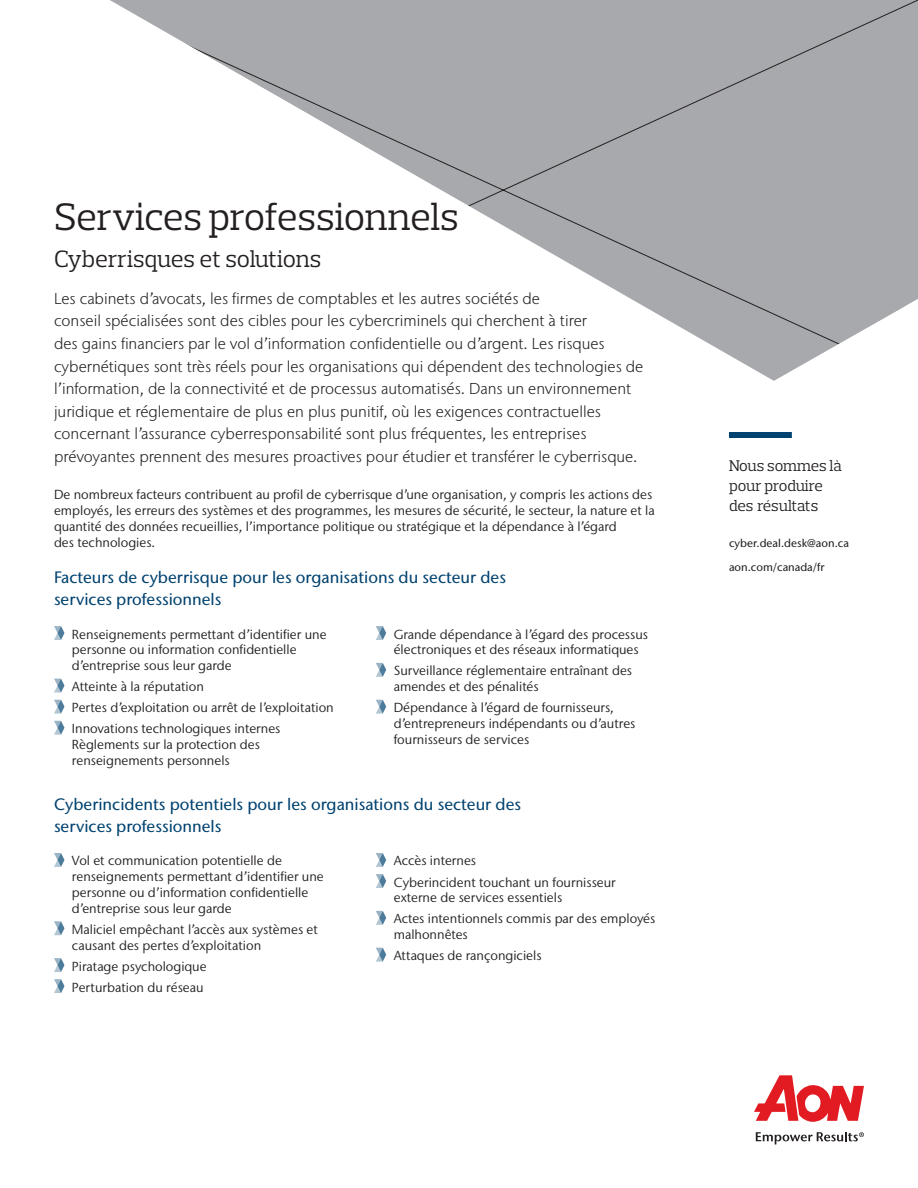
<style>
.page{position:relative;width:918px;height:1188px;background:#fff}
.page>*{position:absolute;margin:0;border:0;box-sizing:border-box;transform-origin:0 0}
.t1{font:39px "Prelo Slab";letter-spacing:-.01em;color:#231f20}
.t2{font:24px "Prelo Slab";color:#231f20}
.t3{font:500 16.5px/22.5px "Stone Sans IIITC Pro";color:#004270}
.t4{font:300 15.75px/22.5px "Stone Sans IIITC Pro";color:#231f20}
.t5{font:15.75px/20.2px "Prelo Slab";letter-spacing:-.01em;color:#231f20}
.t6{font:13.2px/15.8px "Stone Sans IIITC Pro";color:#231f20}
.t7{font:500 11.25px/24.3px "Stone Sans IIITC Pro";color:#231f20}
</style>
<div class="page">
<svg style="left:110px;top:0;width:808px;height:381px"></svg>
<svg style="left:754px;top:1075px;width:110px;height:47px"></svg>
<svg style="left:756px;top:1132px;width:108px;height:12px"></svg>
<svg style="left:54px;top:626px;width:11px;height:14px"></svg>
<svg style="left:54px;top:679px;width:11px;height:14px"></svg>
<svg style="left:54px;top:700px;width:11px;height:14px"></svg>
<svg style="left:54px;top:721px;width:11px;height:14px"></svg>
<svg style="left:376px;top:626px;width:10px;height:14px"></svg>
<svg style="left:376px;top:663px;width:10px;height:14px"></svg>
<svg style="left:376px;top:700px;width:10px;height:14px"></svg>
<svg style="left:54px;top:853px;width:11px;height:14px"></svg>
<svg style="left:54px;top:921px;width:11px;height:14px"></svg>
<svg style="left:54px;top:958px;width:11px;height:14px"></svg>
<svg style="left:54px;top:979px;width:11px;height:14px"></svg>
<svg style="left:376px;top:853px;width:10px;height:14px"></svg>
<svg style="left:376px;top:874px;width:10px;height:14px"></svg>
<svg style="left:376px;top:911px;width:10px;height:14px"></svg>
<svg style="left:376px;top:948px;width:10px;height:14px"></svg>
<div style="left:729px;top:432px;width:63px;height:6px;background:#004270"></div>
<h1 class="t1" style="left:54px;top:192px;width:407px">Services professionnels</h1>
<h2 class="t2" style="left:54px;top:244px;width:269px">Cyberrisques et solutions</h2>
<p class="t4" style="left:54px;top:287px;width:591px">Les cabinets d’avocats, les firmes de comptables et les autres sociétés de<br>conseil spécialisées sont des cibles pour les cybercriminels qui cherchent à tirer<br>des gains financiers par le vol d’information confidentielle ou d’argent. Les risques cybernétiques sont très réels pour les organisations qui dépendent des technologies de l’information, de la connectivité et de processus automatisés. Dans un environnement juridique et réglementaire de plus en plus punitif, où les exigences contractuelles concernant l’assurance cyberresponsabilité sont plus fréquentes, les entreprises prévoyantes prennent des mesures proactives pour étudier et transférer le cyberrisque.</p>
<p class="t6" style="left:54px;top:487px;width:602px">De nombreux facteurs contribuent au profil de cyberrisque d’une organisation, y compris les actions des employés, les erreurs des systèmes et des programmes, les mesures de sécurité, le secteur, la nature et la quantité des données recueillies, l’importance politique ou stratégique et la dépendance à l’égard<br>des technologies.</p>
<p class="t3" style="left:54px;top:565px;width:454px">Facteurs de cyberrisque pour les organisations du secteur des services professionnels</p>
<p class="t6" style="left:72px;top:626px;width:256px">Renseignements permettant d’identifier une personne ou information confidentielle d’entreprise sous leur garde</p>
<p class="t6" style="left:72px;top:676px;width:263px;line-height:21px">Atteinte à la réputation<br>Pertes d’exploitation ou arrêt de l’exploitation<br>Innovations technologiques internes</p>
<p class="t6" style="left:72px;top:736px;width:190px">Règlements sur la protection des renseignements personnels</p>
<p class="t6" style="left:394px;top:626px;width:256px">Grande dépendance à l’égard des processus électroniques et des réseaux informatiques</p>
<p class="t6" style="left:394px;top:663px;width:240px">Surveillance réglementaire entraînant des amendes et des pénalités</p>
<p class="t6" style="left:394px;top:700px;width:243px">Dépendance à l’égard de fournisseurs, d’entrepreneurs indépendants ou d’autres fournisseurs de services</p>
<p class="t3" style="left:54px;top:792px;width:469px">Cyberincidents potentiels pour les organisations du secteur des services professionnels</p>
<p class="t6" style="left:72px;top:853px;width:253px">Vol et communication potentielle de renseignements permettant d’identifier une personne ou d’information confidentielle d’entreprise sous leur garde</p>
<p class="t6" style="left:72px;top:921px;width:247px">Maliciel empêchant l’accès aux systèmes et causant des pertes d’exploitation</p>
<p class="t6" style="left:72px;top:955px;width:136px;line-height:21px">Piratage psychologique<br>Perturbation du réseau</p>
<p class="t6" style="left:394px;top:850px;width:224px;line-height:21px">Accès internes<br>Cyberincident touchant un fournisseur</p>
<p class="t6" style="left:394px;top:887px;width:263px;line-height:21px">externe de services essentiels<br>Actes intentionnels commis par des employés</p>
<p class="t6" style="left:394px;top:924px;width:149px;line-height:21px">malhonnêtes<br>Attaques de rançongiciels</p>
<p class="t5" style="left:729px;top:455px;width:114px">Nous sommes là pour produire des résultats</p>
<p class="t7" style="left:729px;top:531px;width:121px">cyber.deal.desk@aon.ca aon.com/canada/fr</p>
</div>
